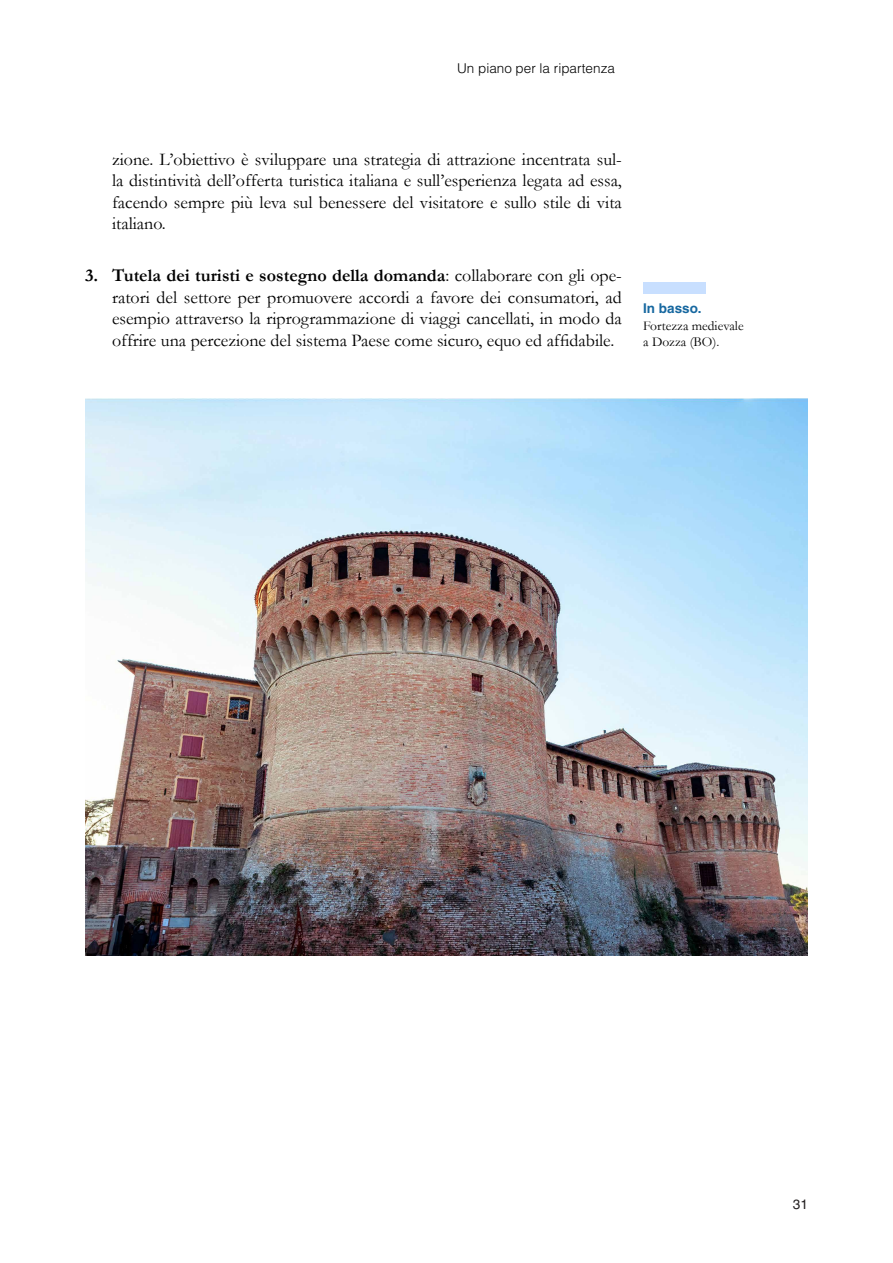
<style>
.page{position:relative;width:893px;height:1263px;background:#fff}
.page>*{position:absolute;margin:0;border:0;box-sizing:border-box;transform-origin:0 0}
.t1{font:18px/21.6px "Garamond";color:#000;text-align:justify}
.allineato_a_sinistra{font:13.5px "Garamond";color:#000}
.t2{font:300 13.5px "Helvetica LT Std";color:#000}
.t3{font:700 13.5px "Helvetica LT Std";color:#1768a0}
.t4{font:13.5px "Helvetica LT Std";color:#231f20}
.s1{font-weight:700}
</style>
<div class="page">
<img style="left:85px;top:398px;width:723px;height:557px">
<div style="left:643px;top:282px;width:62px;height:12px;background:#c8dfff"></div>
<p class="t2" style="left:457px;top:60px;width:159px">Un piano per la ripartenza</p>
<p class="t1" style="left:112px;top:148px;width:511px">zione. L’obiettivo è sviluppare una strategia di attrazione incentrata sul&shy;la distintività dell’offerta turistica italiana e sull’esperienza legata ad essa, facendo sempre più leva sul benessere del visitatore e sullo stile di vita italiano.</p>
<p class="t1" style="left:112px;top:264px;width:511px;text-indent:-27px"><span class="s1">3. Tutela dei turisti e sostegno della domanda</span>: collaborare con gli ope&shy;ratori del settore per promuovere accordi a favore dei consumatori, ad esempio attraverso la riprogrammazione di viaggi cancellati, in modo da offrire una percezione del sistema Paese come sicuro, equo ed affidabile.</p>
<p class="t3" style="left:643px;top:300px;width:60px">In basso.</p>
<p class="allineato_a_sinistra" style="left:643px;top:316px;width:102px">Fortezza medievale</p>
<p class="allineato_a_sinistra" style="left:643px;top:333px;width:78px">a Dozza (BO).</p>
<p class="t4" style="left:793px;top:1196px;width:17px">31</p>
</div>
